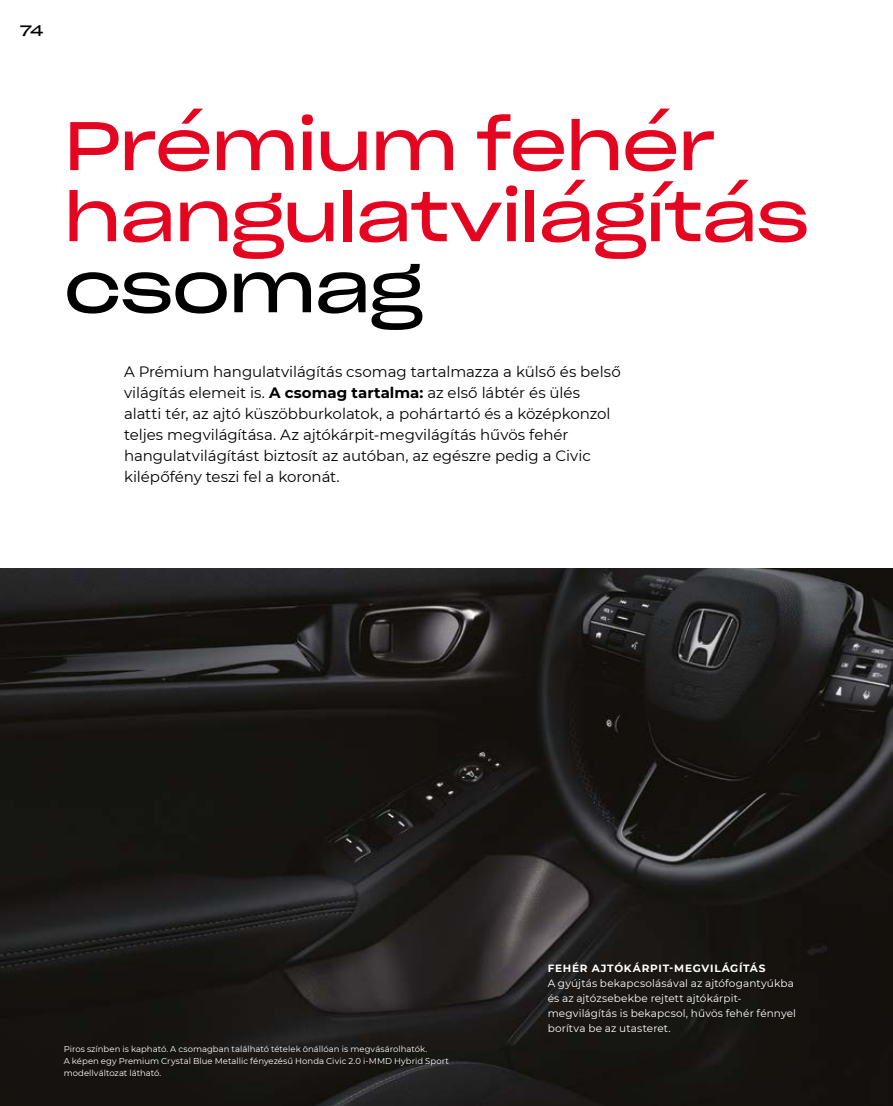
<style>
.page{position:relative;width:893px;height:1106px;background:#fff}
.page>*{position:absolute;margin:0;border:0;box-sizing:border-box;transform-origin:0 0}
.t1{font:67.5px "Sharp Grotesk Book 25";letter-spacing:-.02em;color:#e40521}
.t2{font:67.5px "Sharp Grotesk Book 25";letter-spacing:-.02em;color:#000}
.t3{font:15px/21px "Montserrat";letter-spacing:-.005em;color:#000}
.t4{font:15px "Sharp Grotesk Book 25";color:#000}
.t5{font:10.5px/15px "Montserrat";letter-spacing:.01em;color:#fff}
.t6{font:700 10.5px "Montserrat";letter-spacing:.07em;color:#fff}
.t7{font:8.55px/12px "Montserrat";letter-spacing:.005em;color:#fff}
.s1{font-weight:700}
</style>
<div class="page">
<img style="left:0;top:568px;width:893px;height:538px">
<p class="t4" style="left:20px;top:17px;width:24px">74</p>
<h1 class="t1" style="left:64px;top:87px;width:654px">Prémium fehér</h1>
<h1 class="t1" style="left:64px;top:158px;width:747px">hangulatvilágítás</h1>
<h1 class="t2" style="left:64px;top:229px;width:360px">csomag</h1>
<p class="t3" style="left:124px;top:360px;width:498px">A Prémium hangulatvilágítás csomag tartalmazza a külső és belső világítás elemeit is. <span class="s1">A csomag tartalma:</span> az első lábtér és ülés alatti tér, az ajtó küszöbburkolatok, a pohártartó és a középkonzol teljes megvilágítása. Az ajtókárpit-megvilágítás hűvös fehér hangulatvilágítást biztosít az autóban, az egészre pedig a Civic kilépőfény teszi fel a koronát.</p>
<p class="t7" style="left:64px;top:1042px;width:387px">Piros színben is kapható. A csomagban található tételek önállóan is megvásárolhatók.<br>A képen egy Premium Crystal Blue Metallic fényezésű Honda Civic 2.0 i-MMD Hybrid Sport modellváltozat látható.</p>
<p class="t6" style="left:548px;top:960px;width:219px">FEHÉR AJTÓKÁRPIT-MEGVILÁGÍTÁS</p>
<p class="t5" style="left:548px;top:975px;width:250px">A gyújtás bekapcsolásával az ajtófogantyúkba és az ajtózsebekbe rejtett ajtókárpit&shy;megvilágítás is bekapcsol, hűvös fehér fénnyel borítva be az utasteret.</p>
</div>
